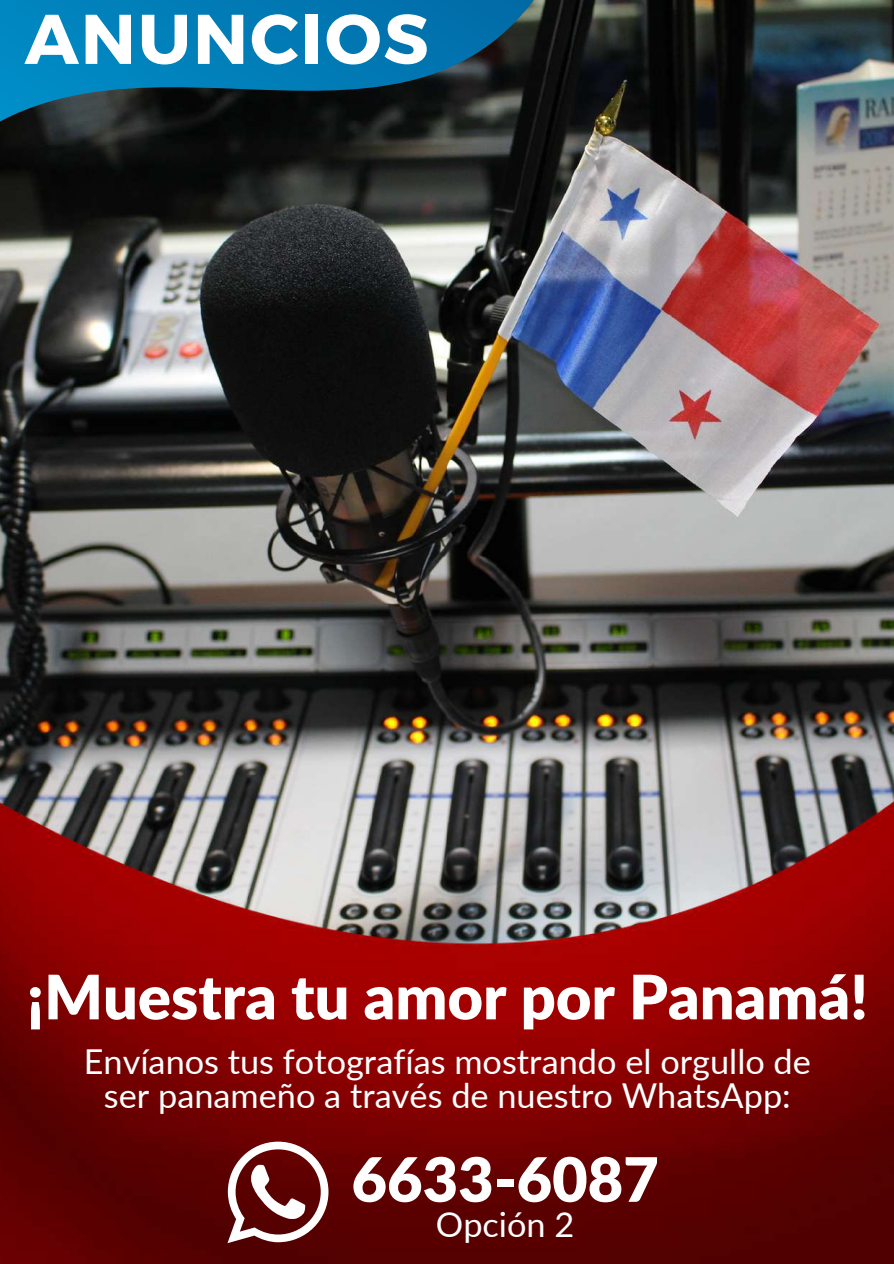
<style>
.page{position:relative;width:894px;height:1264px;background:#fff}
.page>*{position:absolute;margin:0;border:0;box-sizing:border-box;transform-origin:0 0}
.t1{font:700 70.2px "Montserrat";letter-spacing:.03em;color:#fff}
.t2{font:900 61.2px "Lato";color:#fff}
.t3{font:34.35px/33.8px "Lato";color:#fff;text-align:center}
</style>
<div class="page">
<img style="left:0;top:45px;width:893px;height:1218px">
<img style="left:0;top:0;width:747px;height:802px">
<svg style="left:227px;top:1141px;width:101px;height:101px"></svg>
<h1 class="t1" style="left:25px;top:-7px;width:405px">ANUNCIOS</h1>
<h2 class="t2" style="left:27px;top:958px;width:842px">¡Muestra tu amor por Panamá!</h2>
<p class="t3" style="left:84px;top:1043px;width:728px">Envíanos tus fotografías mostrando el orgullo de ser panameño a través de nuestro WhatsApp:</p>
<h2 class="t2" style="left:351px;top:1141px;width:308px">6633-6087</h2>
<p class="t3" style="left:436px;top:1206px;width:140px">Opción 2</p>
</div>
